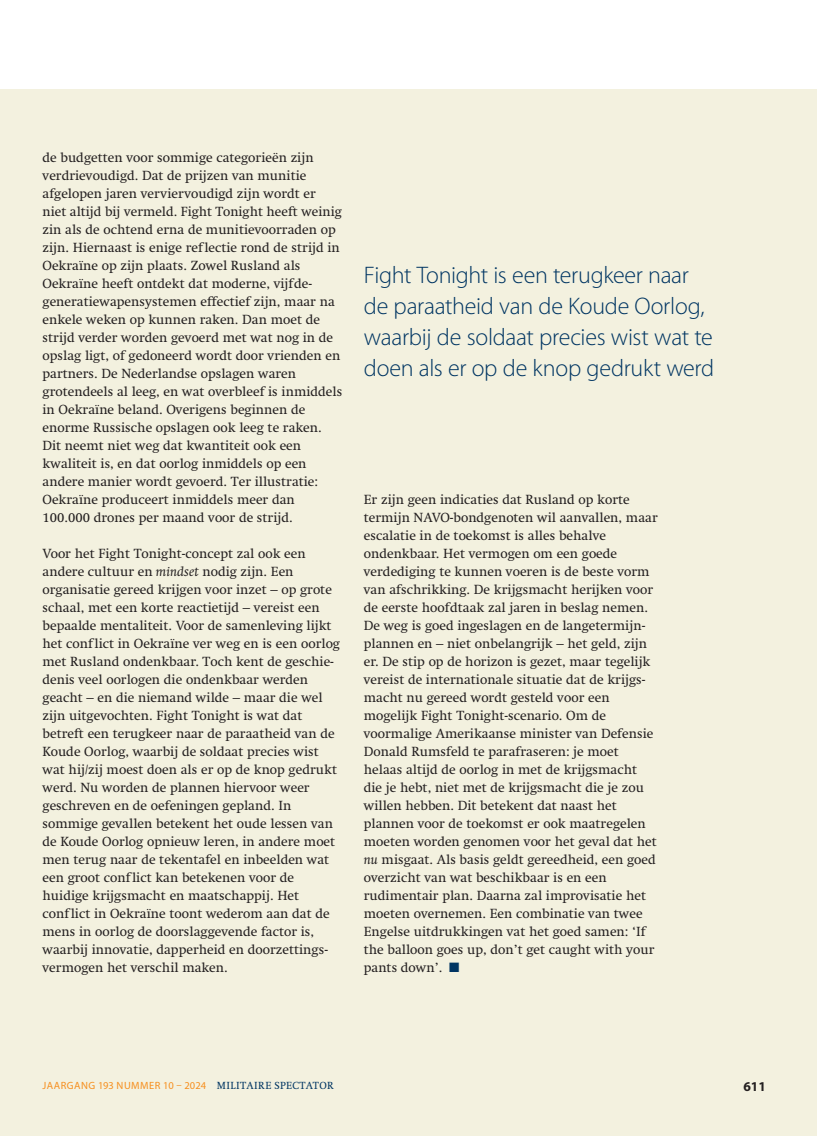
<style>
.page{position:relative;width:817px;height:1136px;background:#fff}
.page>*{position:absolute;margin:0;border:0;box-sizing:border-box;transform-origin:0 0}
.t1{font:300 24px/30.8px "Myriad Pro";letter-spacing:-.015em;color:#003562}
.t2{font:13.5px/18px "Swift LT Std";color:#231f20}
.t3{font:700 13.5px "Myriad Pro";color:#231f20}
.t4{font:10.5px "Myriad Pro";letter-spacing:.045em;color:#f68f1e}
.s1{font-style:italic}
.s2{color:#003562}
.s3{font-family:"Swift LT Std";color:#003562}
</style>
<div class="page">
<div style="left:0;top:89px;width:816px;height:1046px;background:#f3f1df"></div>
<p class="t2" style="left:43px;top:149px;width:301px">de budgetten voor sommige categorieën zijn verdrievoudigd. Dat de prijzen van munitie afgelopen jaren verviervoudigd zijn wordt er niet altijd bij vermeld. Fight Tonight heeft weinig zin als de ochtend erna de munitievoorraden op zijn. Hiernaast is enige reflectie rond de strijd in Oekraïne op zijn plaats. Zowel Rusland als Oekraïne heeft ontdekt dat moderne, vijfde&shy;generatiewapensystemen effectief zijn, maar na enkele weken op kunnen raken. Dan moet de strijd verder worden gevoerd met wat nog in de opslag ligt, of gedoneerd wordt door vrienden en partners. De Nederlandse opslagen waren grotendeels al leeg, en wat overbleef is inmiddels in Oekraïne beland. Overigens beginnen de enorme Russische opslagen ook leeg te raken.<br>Dit neemt niet weg dat kwantiteit ook een kwaliteit is, en dat oorlog inmiddels op een andere manier wordt gevoerd. Ter illustratie:<br>Oekraïne produceert inmiddels meer dan 100.000 drones per maand voor de strijd.</p>
<p class="t2" style="left:43px;top:545px;width:299px">Voor het Fight Tonight-concept zal ook een andere cultuur en <span class="s1">mindset</span> nodig zijn. Een organisatie gereed krijgen voor inzet – op grote schaal, met een korte reactietijd – vereist een bepaalde mentaliteit. Voor de samenleving lijkt het conflict in Oekraïne ver weg en is een oorlog met Rusland ondenkbaar. Toch kent de geschie&shy;denis veel oorlogen die ondenkbaar werden geacht – en die niemand wilde – maar die wel zijn uitgevochten. Fight Tonight is wat dat betreft een terugkeer naar de paraatheid van de Koude Oorlog, waarbij de soldaat precies wist wat hij/zij moest doen als er op de knop gedrukt werd. Nu worden de plannen hiervoor weer geschreven en de oefeningen gepland. In sommige gevallen betekent het oude lessen van de Koude Oorlog opnieuw leren, in andere moet men terug naar de tekentafel en inbeelden wat een groot conflict kan betekenen voor de huidige krijgsmacht en maatschappij. Het conflict in Oekraïne toont wederom aan dat de mens in oorlog de doorslaggevende factor is, waarbij innovatie, dapperheid en doorzettings&shy;vermogen het verschil maken.</p>
<h1 class="t1" style="left:364px;top:260px;width:352px">Fight Tonight is een terugkeer naar de paraatheid van de Koude Oorlog, waarbij de soldaat precies wist wat te doen als er op de knop gedrukt werd</h1>
<p class="t2" style="left:364px;top:491px;width:295px">Er zijn geen indicaties dat Rusland op korte termijn NAVO-bondgenoten wil aanvallen, maar escalatie in de toekomst is alles behalve ondenkbaar. Het vermogen om een goede verdediging te kunnen voeren is de beste vorm van afschrikking. De krijgsmacht herijken voor de eerste hoofdtaak zal jaren in beslag nemen.<br>De weg is goed ingeslagen en de langetermijn&shy;plannen en – niet onbelangrijk – het geld, zijn er. De stip op de horizon is gezet, maar tegelijk vereist de internationale situatie dat de krijgs&shy;macht nu gereed wordt gesteld voor een mogelijk Fight Tonight-scenario. Om de voormalige Amerikaanse minister van Defensie Donald Rumsfeld te parafraseren: je moet helaas altijd de oorlog in met de krijgsmacht die je hebt, niet met de krijgsmacht die je zou willen hebben. Dit betekent dat naast het plannen voor de toekomst er ook maatregelen moeten worden genomen voor het geval dat het <span class="s1">nu</span> misgaat. Als basis geldt gereedheid, een goed overzicht van wat beschikbaar is en een rudimentair plan. Daarna zal improvisatie het moeten overnemen. Een combinatie van twee Engelse uitdrukkingen vat het goed samen: ‘If the balloon goes up, don’t get caught with your pants down’. <span class="s2">■</span></p>
<p class="t4" style="left:43px;top:1078px;width:292px">JAARGANG 193 NUMMER 10 – 2024 <span class="s3">MILITAIRE SPECTATOR</span></p>
<p class="t3" style="left:743px;top:1077px;width:24px">611</p>
</div>
